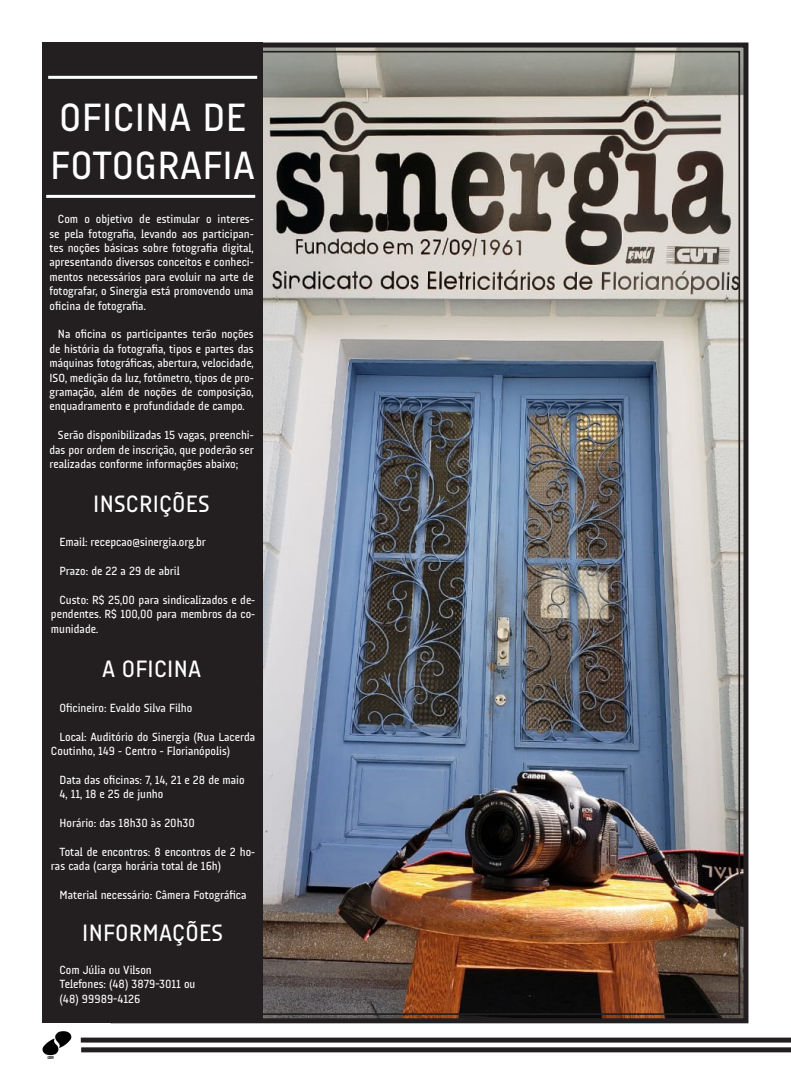
<style>
.page{position:relative;width:791px;height:1080px;background:#fff}
.page>*{position:absolute;margin:0;border:0;box-sizing:border-box;transform-origin:0 0}
.Texto10{font:40px/48px "Audimat 3000 Regulier";letter-spacing:.01em;color:#fff}
.Texto10-2{font:24px "Audimat 3000 Regulier";letter-spacing:.01em;color:#fff}
.t1{font:12px/14.4px "Audimat 3000 Regulier";color:#fff;text-align:justify}
</style>
<div class="page">
<img style="left:43px;top:1032px;width:29px;height:27px">
<img style="left:108px;top:42px;width:641px;height:982px">
<div style="left:43px;top:43px;width:220px;height:980px;background:#231f20"></div>
<hr style="left:48px;top:76px;width:209px;height:3px;background:#fff">
<hr style="left:46px;top:195px;width:209px;height:3px;background:#fff">
<div style="left:81px;top:1038px;width:710px;height:5px;background:#231f20"></div>
<div style="left:81px;top:1047px;width:710px;height:5px;background:#231f20"></div>
<p class="Texto10" style="left:50px;top:92px;width:206px">OFICINA DE<br>FOTOGRAFIA</p>
<p class="t1" style="left:49px;top:212px;width:206px;text-indent:9px">Com o objetivo de estimular o interes&shy;se pela fotografia, levando aos participan&shy;tes noções básicas sobre fotografia digital, apresentando diversos conceitos e conheci&shy;mentos necessários para evoluir na arte de fotografar, o Sinergia está promovendo uma oficina de fotografia.</p>
<p class="t1" style="left:49px;top:327px;width:206px;text-indent:9px">Na oficina os participantes terão noções de história da fotografia, tipos e partes das máquinas fotográficas, abertura, velocidade, ISO, medição da luz, fotômetro, tipos de pro&shy;gramação, além de noções de composição, enquadramento e profundidade de campo.</p>
<p class="t1" style="left:49px;top:428px;width:206px;text-indent:9px">Serão disponibilizadas 15 vagas, preenchi&shy;das por ordem de inscrição, que poderão ser realizadas conforme informações abaixo;</p>
<p class="Texto10-2" style="left:93px;top:489px;width:118px">INSCRIÇÕES</p>
<p class="t1" style="left:59px;top:535px;width:148px">Email: recepcao@sinergia.org.br</p>
<p class="t1" style="left:59px;top:563px;width:122px">Prazo: de 22 a 29 de abril</p>
<p class="t1" style="left:51px;top:592px;width:206px;text-indent:9px">Custo: R$ 25,00 para sindicalizados e de&shy;pendentes. R$ 100,00 para membros da co&shy;munidade.</p>
<p class="Texto10-2" style="left:102px;top:655px;width:101px">A OFICINA</p>
<p class="t1" style="left:59px;top:701px;width:134px">Oficineiro: Evaldo Silva Filho</p>
<p class="t1" style="left:51px;top:729px;width:206px;text-indent:9px">Local: Auditório do Sinergia (Rua Lacerda<br>Coutinho, 149 - Centro - Florianópolis)</p>
<p class="t1" style="left:59px;top:773px;width:187px">Data das oficinas: 7, 14, 21 e 28 de maio</p>
<p class="t1" style="left:59px;top:787px;width:105px">4, 11, 18 e 25 de junho</p>
<p class="t1" style="left:59px;top:816px;width:137px">Horário: das 18h30 às 20h30</p>
<p class="t1" style="left:51px;top:845px;width:206px;text-indent:9px">Total de encontros: 8 encontros de 2 ho&shy;ras cada (carga horária total de 16h)</p>
<p class="t1" style="left:59px;top:888px;width:189px">Material necessário: Câmera Fotográfica</p>
<p class="Texto10-2" style="left:82px;top:919px;width:142px">INFORMAÇÕES</p>
<p class="t1" style="left:59px;top:963px;width:94px">Com Júlia ou Vilson</p>
<p class="t1" style="left:59px;top:977px;width:138px">Telefones: (48) 3879-3011 ou</p>
<p class="t1" style="left:59px;top:991px;width:83px">(48) 99989-4126</p>
</div>
